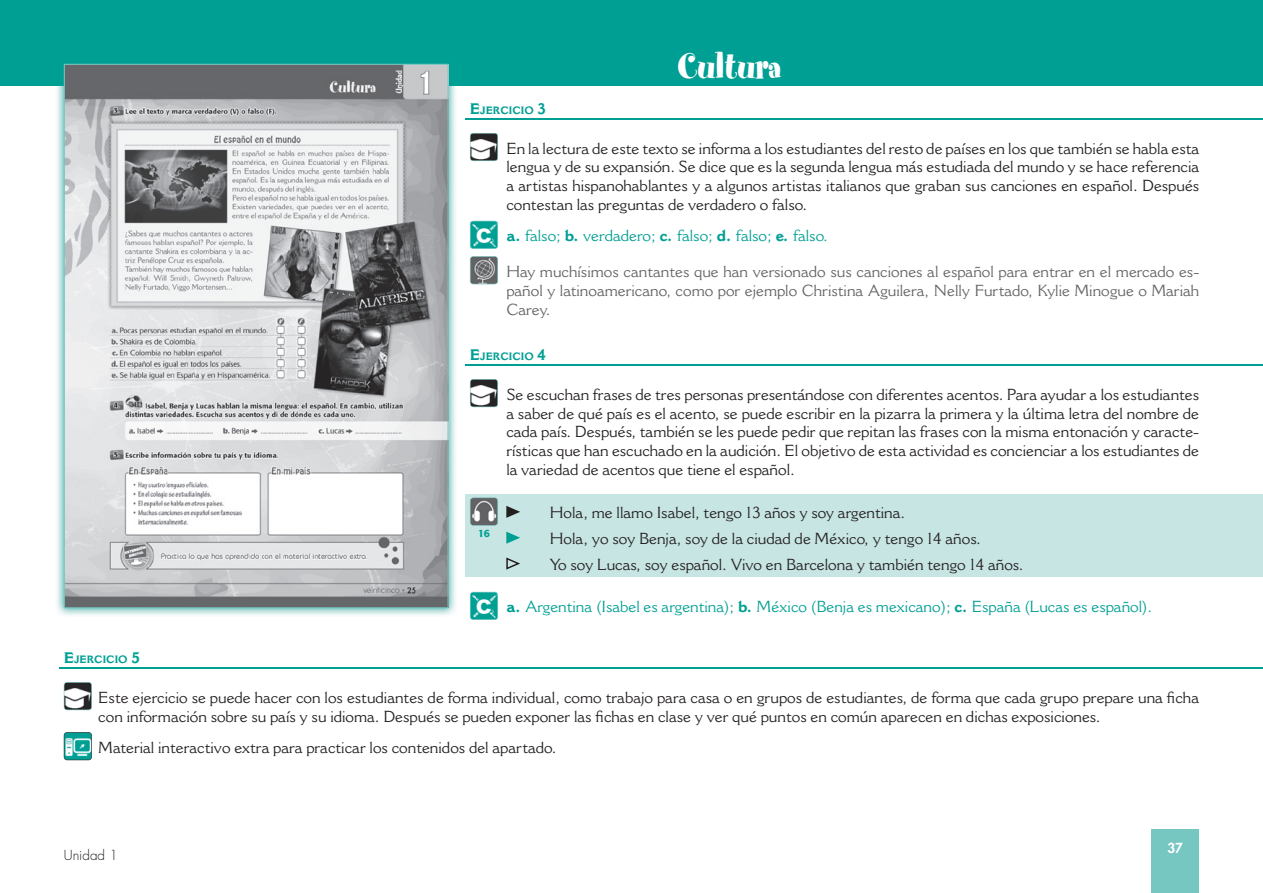
<style>
.page{position:relative;width:1263px;height:893px;background:#fff}
.page>*{position:absolute;margin:0;border:0;box-sizing:border-box;transform-origin:0 0}
.t1{font:39px "Spumoni LP";color:#fff}
.t2{font:15.75px/18.9px "Cantoria";color:#231f20;text-align:justify}
.t3{font:15.75px/18.9px "Cantoria";color:#636366;text-align:justify}
.t4{font:15.75px "Cantoria";color:#009f94}
.t5{font:300 13.5px "Futura";color:#231f20}
.t6{font:800 13.5px "Futura";color:#fff}
.t7{font:700 10.5px "Cantoria";color:#009f94}
.t8{font:500 10.5px "Formata";color:#009f94}
.s1{font-size:15px}
.s2{font-weight:700}
</style>
<div class="page">
<div style="left:1151px;top:829px;width:48px;height:64px;background:#76c6c2"></div>
<div style="left:466px;top:494px;width:797px;height:83px;background:#c7e5e3"></div>
<hr style="left:466px;top:118px;width:797px;height:2px;background:#009f94">
<hr style="left:466px;top:364px;width:797px;height:2px;background:#009f94">
<hr style="left:60px;top:667px;width:1203px;height:2px;background:#009f94">
<svg style="left:470px;top:133px;width:28px;height:28px"></svg>
<svg style="left:470px;top:221px;width:28px;height:28px"></svg>
<svg style="left:470px;top:256px;width:28px;height:28px"></svg>
<svg style="left:470px;top:379px;width:28px;height:28px"></svg>
<svg style="left:470px;top:497px;width:28px;height:29px"></svg>
<svg style="left:506px;top:506px;width:14px;height:12px"></svg>
<svg style="left:506px;top:532px;width:14px;height:12px"></svg>
<svg style="left:506px;top:557px;width:14px;height:13px"></svg>
<svg style="left:470px;top:592px;width:28px;height:28px"></svg>
<svg style="left:64px;top:682px;width:28px;height:28px"></svg>
<svg style="left:64px;top:732px;width:28px;height:28px"></svg>
<div style="left:0;top:0;width:1263px;height:85px;background:#009f94"></div>
<img style="left:55px;top:63px;width:402px;height:553px">
<svg style="left:64px;top:64px;width:385px;height:544px"></svg>
<h1 class="t1" style="left:677px;top:46px;width:106px">Cultura</h1>
<p class="t7" style="left:470px;top:104px;width:78px"><span class="s1">E</span>JERCICIO <span class="s1">3</span></p>
<p class="t2" style="left:506px;top:139px;width:694px">En la lectura de este texto se informa a los estudiantes del resto de países en los que también se habla esta lengua y de su expansión. Se dice que es la segunda lengua más estudiada del mundo y se hace referencia a artistas hispanohablantes y a algunos artistas italianos que graban sus canciones en español. Después contestan las preguntas de verdadero o falso.</p>
<p class="t4" style="left:506px;top:226px;width:323px"><span class="s2">a.</span> falso; <span class="s2">b.</span> verdadero; <span class="s2">c.</span> falso; <span class="s2">d.</span> falso; <span class="s2">e.</span> falso.</p>
<p class="t3" style="left:506px;top:262px;width:694px">Hay muchísimos cantantes que han versionado sus canciones al español para entrar en el mercado es&shy;pañol y latinoamericano, como por ejemplo Christina Aguilera, Nelly Furtado, Kylie Minogue o Mariah Carey.</p>
<p class="t7" style="left:470px;top:350px;width:78px"><span class="s1">E</span>JERCICIO <span class="s1">4</span></p>
<p class="t2" style="left:506px;top:385px;width:694px">Se escuchan frases de tres personas presentándose con diferentes acentos. Para ayudar a los estudiantes a saber de qué país es el acento, se puede escribir en la pizarra la primera y la última letra del nombre de cada país. Después, también se les puede pedir que repitan las frases con la misma entonación y caracte&shy;rísticas que han escuchado en la audición. El objetivo de esta actividad es concienciar a los estudiantes de la variedad de acentos que tiene el español.</p>
<p class="t8" style="left:478px;top:527px;width:13px">16</p>
<p class="t2" style="left:550px;top:499px;width:475px;line-height:25.8px;text-align:left">Hola, me llamo Isabel, tengo 13 años y soy argentina.<br>Hola, yo soy Benja, soy de la ciudad de México, y tengo 14 años.<br>Yo soy Lucas, soy español. Vivo en Barcelona y también tengo 14 años.</p>
<p class="t4" style="left:506px;top:597px;width:647px"><span class="s2">a.</span> Argentina (Isabel es argentina); <span class="s2">b.</span> México (Benja es mexicano); <span class="s2">c.</span> España (Lucas es español).</p>
<p class="t7" style="left:64px;top:653px;width:78px"><span class="s1">E</span>JERCICIO <span class="s1">5</span></p>
<p class="t2" style="left:98px;top:688px;width:1102px">Este ejercicio se puede hacer con los estudiantes de forma individual, como trabajo para casa o en grupos de estudiantes, de forma que cada grupo prepare una ficha con información sobre su país y su idioma. Después se pueden exponer las fichas en clase y ver qué puntos en común aparecen en dichas exposiciones.</p>
<p class="t2" style="left:98px;top:738px;width:460px">Material interactivo extra para practicar los contenidos del apartado.</p>
<p class="t5" style="left:64px;top:846px;width:55px">Unidad 1</p>
<p class="t6" style="left:1167px;top:839px;width:17px">37</p>
</div>
